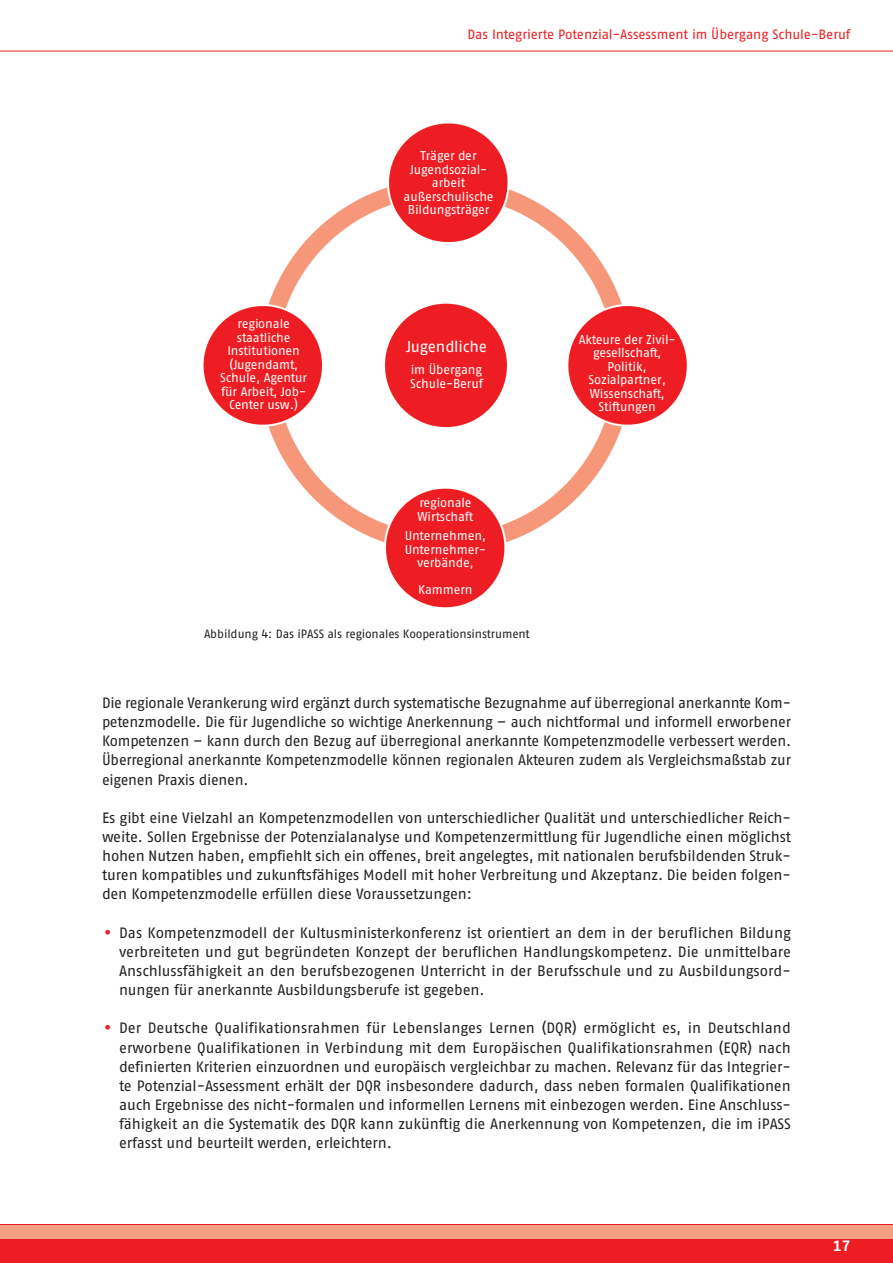
<style>
.page{position:relative;width:893px;height:1263px;background:#fff}
.page>*{position:absolute;margin:0;border:0;box-sizing:border-box;transform-origin:0 0}
.t1{font:15.75px "AWO Fago Office";letter-spacing:-.01em;color:#fff}
.t2{font:15px/19.2px "AWO Fago Office";letter-spacing:-.01em;color:#231f20;text-align:justify}
.t3{font:700 15px "AWO Fago Office";color:#fff}
.t4{font:13.5px "AWO Fago Office";color:#ee1d23}
.t5{font:12.75px/13.5px "AWO Fago Office";letter-spacing:-.005em;color:#fff;text-align:center}
.t6{font:12px "AWO Fago Office";letter-spacing:-.005em;color:#231f20}
.s1{font-family:"Futura";font-weight:500;color:#ee1d23}
</style>
<div class="page">
<hr style="left:0;top:51px;width:893px;height:1px;background:#ee1d23">
<div style="left:0;top:1225px;width:893px;height:38px;background:#ee1d23"></div>
<div style="left:0;top:1225px;width:893px;height:13px;background:#f69f83"></div>
<img style="left:203px;top:123px;width:484px;height:485px">
<p class="t4" style="left:467px;top:30px;width:385px">Das Integrierte Potenzial-Assessment im Übergang Schule-Beruf</p>
<p class="t5" style="left:220px;top:318px;width:89px">regionale staatliche<br>Institutionen (Jugendamt,<br>Schule, Agentur für Arbeit, Job-<br>Center usw.)</p>
<p class="t5" style="left:404px;top:150px;width:92px">Träger der<br>Jugendsozial&shy;arbeit außerschulische<br>Bildungsträger</p>
<p class="t1" style="left:406px;top:341px;width:82px">Jugendliche</p>
<p class="t5" style="left:410px;top:364px;width:74px;text-align:left">im Übergang<br>Schule-Beruf</p>
<p class="t5" style="left:418px;top:497px;width:57px;text-align:left">regionale<br>Wirtschaft</p>
<p class="t5" style="left:405px;top:530px;width:83px">Unternehmen,<br>Unternehmer&shy;verbände,</p>
<p class="t5" style="left:418px;top:584px;width:56px">Kammern</p>
<p class="t6" style="left:204px;top:629px;width:327px">Abbildung 4: Das iPASS als regionales Kooperationsinstrument</p>
<p class="t5" style="left:579px;top:334px;width:98px">Akteure der Zivil&shy;gesellschaft,<br>Politik,<br>Sozialpartner,<br>Wissenschaft,<br>Stiftungen</p>
<p class="t2" style="left:102px;top:694px;width:690px">Die regionale Verankerung wird ergänzt durch systematische Bezugnahme auf überregional anerkannte Kom&shy;petenzmodelle. Die für Jugendliche so wichtige Anerkennung – auch nichtformal und informell erworbener Kompetenzen – kann durch den Bezug auf überregional anerkannte Kompetenzmodelle verbessert werden.<br>Überregional anerkannte Kompetenzmodelle können regionalen Akteuren zudem als Vergleichsmaßstab zur eigenen Praxis dienen.</p>
<p class="t2" style="left:102px;top:809px;width:690px">Es gibt eine Vielzahl an Kompetenzmodellen von unterschiedlicher Qualität und unterschiedlicher Reich&shy;weite. Sollen Ergebnisse der Potenzialanalyse und Kompetenzermittlung für Jugendliche einen möglichst hohen Nutzen haben, empfiehlt sich ein offenes, breit angelegtes, mit nationalen berufsbildenden Struk&shy;turen kompatibles und zukunftsfähiges Modell mit hoher Verbreitung und Akzeptanz. Die beiden folgen&shy;den Kompetenzmodelle erfüllen diese Voraussetzungen:</p>
<p class="t2" style="left:119px;top:924px;width:673px;text-indent:-17px"><span class="s1">•</span> Das Kompetenzmodell der Kultusministerkonferenz ist orientiert an dem in der beruflichen Bildung verbreiteten und gut begründeten Konzept der beruflichen Handlungskompetenz. Die unmittelbare Anschlussfähigkeit an den berufsbezogenen Unterricht in der Berufsschule und zu Ausbildungsord&shy;nungen für anerkannte Ausbildungsberufe ist gegeben.</p>
<p class="t2" style="left:119px;top:1020px;width:673px;text-indent:-17px"><span class="s1">•</span> Der Deutsche Qualifikationsrahmen für Lebenslanges Lernen (DQR) ermöglicht es, in Deutschland erworbene Qualifikationen in Verbindung mit dem Europäischen Qualifikationsrahmen (EQR) nach definierten Kriterien einzuordnen und europäisch vergleichbar zu machen. Relevanz für das Integrier&shy;te Potenzial-Assessment erhält der DQR insbesondere dadurch, dass neben formalen Qualifikationen auch Ergebnisse des nicht-formalen und informellen Lernens mit einbezogen werden. Eine Anschluss&shy;fähigkeit an die Systematik des DQR kann zukünftig die Anerkennung von Kompetenzen, die im iPASS erfasst und beurteilt werden, erleichtern.</p>
<p class="t3" style="left:833px;top:1240px;width:19px">17</p>
</div>
